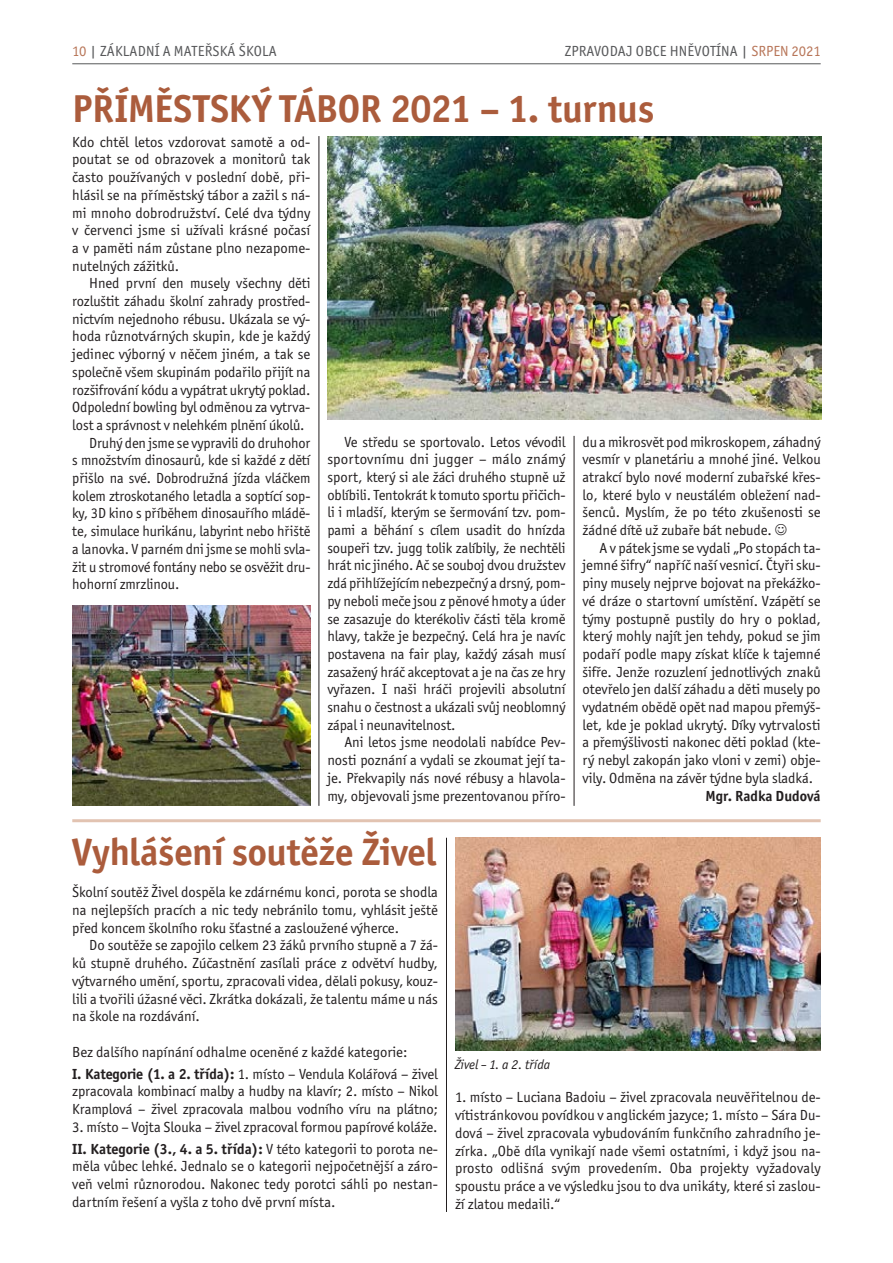
<style>
.page{position:relative;width:893px;height:1263px;background:#fff}
.page>*{position:absolute;margin:0;border:0;box-sizing:border-box;transform-origin:0 0}
.t1{font:700 39px "Officina Sans Itc TOT";letter-spacing:-.01em;color:#ab5c3c}
.t2{font:700 38.25px "Officina Sans Itc TOT";letter-spacing:-.005em;color:#ab5c3c}
.t3{font:14.7px/17.7px "Officina Sans Itc TOT";letter-spacing:-.01em;color:#231f20;text-align:justify}
.t4{font:14.7px "Officina Sans Itc TOT";letter-spacing:.015em;color:#57585a}
.t5{font:700 14.7px "Officina Sans Itc TOT";color:#231f20}
.t6{font:italic 13.5px "Officina Sans Itc TOT";color:#231f20}
.s1{color:#b87659}
.s2{font-weight:700}
</style>
<div class="page">
<hr style="left:72px;top:63px;width:749px;height:1px;background:#57585a">
<img style="left:455px;top:838px;width:366px;height:212px">
<img style="left:328px;top:136px;width:493px;height:284px">
<img style="left:72px;top:606px;width:238px;height:200px">
<hr style="left:72px;top:819px;width:749px;height:3px;background:#e2c3b1">
<hr style="left:446px;top:838px;width:1px;height:374px;background:#231f20">
<hr style="left:319px;top:136px;width:1px;height:670px;background:#231f20">
<hr style="left:574px;top:436px;width:1px;height:370px;background:#231f20">
<p class="t4" style="left:72px;top:43px;width:206px"><span class="s1">10</span> | ZÁKLADNÍ A MATEŘSKÁ ŠKOLA</p>
<p class="t4" style="left:565px;top:43px;width:257px">ZPRAVODAJ OBCE HNĚVOTÍNA | <span class="s1">SRPEN 2021</span></p>
<h1 class="t1" style="left:72px;top:84px;width:583px">PŘÍMĚSTSKÝ TÁBOR 2021 – 1. turnus</h1>
<p class="t3" style="left:72px;top:133px;width:240px">Kdo chtěl letos vzdorovat samotě a od&shy;poutat se od obrazovek a monitorů tak často používaných v poslední době, při&shy;hlásil se na příměstský tábor a zažil s ná&shy;mi mnoho dobrodružství. Celé dva týdny v červenci jsme si užívali krásné počasí a v paměti nám zůstane plno nezapome&shy;nutelných zážitků.</p>
<p class="t3" style="left:89px;top:275px;width:223px">Hned první den musely všechny děti</p>
<p class="t3" style="left:72px;top:292px;width:240px">rozluštit záhadu školní zahrady prostřed-</p>
<p class="t3" style="left:72px;top:310px;width:240px">nictvím nejednoho rébusu. Ukázala se vý-</p>
<p class="t3" style="left:72px;top:328px;width:240px">hoda různotvárných skupin, kde je každý</p>
<p class="t3" style="left:72px;top:345px;width:240px">jedinec výborný v něčem jiném, a tak se</p>
<p class="t3" style="left:72px;top:363px;width:240px">společně všem skupinám podařilo přijít na</p>
<p class="t3" style="left:72px;top:381px;width:240px">rozšifrování kódu a vypátrat ukrytý poklad.</p>
<p class="t3" style="left:72px;top:399px;width:240px">Odpolední bowling byl odměnou za vytrva-</p>
<p class="t3" style="left:72px;top:416px;width:234px">lost a správnost v nelehkém plnění úkolů.</p>
<p class="t3" style="left:89px;top:434px;width:223px">Druhý den jsme se vypravili do druhohor</p>
<p class="t3" style="left:72px;top:452px;width:240px">s množstvím dinosaurů, kde si každé z dětí</p>
<p class="t3" style="left:72px;top:469px;width:240px">přišlo na své. Dobrodružná jízda vláčkem</p>
<p class="t3" style="left:72px;top:487px;width:240px">kolem ztroskotaného letadla a soptící sop-</p>
<p class="t3" style="left:72px;top:505px;width:240px">ky, 3D kino s příběhem dinosauřího mládě-</p>
<p class="t3" style="left:72px;top:522px;width:240px">te, simulace hurikánu, labyrint nebo hřiště</p>
<p class="t3" style="left:72px;top:540px;width:240px">a lanovka. V parném dni jsme se mohli svla-</p>
<p class="t3" style="left:72px;top:558px;width:240px">žit u stromové fontány nebo se osvěžit dru-</p>
<p class="t3" style="left:72px;top:576px;width:108px">hohorní zmrzlinou.</p>
<p class="t3" style="left:583px;top:433px;width:240px">du a mikrosvět pod mikroskopem, záhadný vesmír v planetáriu a mnohé jiné. Velkou atrakcí bylo nové moderní zubařské křes&shy;lo, které bylo v neustálém obležení nad&shy;šenců. Myslím, že po této zkušenosti se žádné dítě už zubaře bát nebude.</p>
<p class="t3" style="left:583px;top:539px;width:240px;text-indent:17px">A v pátek jsme se vydali „Po stopách ta&shy;jemné šifry“ napříč naší vesnicí. Čtyři sku&shy;piny musely nejprve bojovat na překážko&shy;vé dráze o startovní umístění. Vzápětí se týmy postupně pustily do hry o poklad, který mohly najít jen tehdy, pokud se jim podaří podle mapy získat klíče k tajemné šifře. Jenže rozuzlení jednotlivých znaků otevřelo jen další záhadu a děti musely po vydatném obědě opět nad mapou přemýš&shy;let, kde je poklad ukrytý. Díky vytrvalosti a přemýšlivosti nakonec děti poklad (kte&shy;rý nebyl zakopán jako vloni v zemi) obje&shy;vily. Odměna na závěr týdne byla sladká.</p>
<p class="t5" style="left:706px;top:786px;width:117px">Mgr. Radka Dudová</p>
<p class="t3" style="left:327px;top:433px;width:240px;text-indent:17px">Ve středu se sportovalo. Letos vévodil sportovnímu dni jugger – málo známý sport, který si ale žáci druhého stupně už oblíbili. Tentokrát k tomuto sportu přičich&shy;li i mladší, kterým se šermování tzv. pom&shy;pami a běhání s cílem usadit do hnízda soupeři tzv. jugg tolik zalíbily, že nechtěli hrát nic jiného. Ač se souboj dvou družstev zdá přihlížejícím nebezpečný a drsný, pom&shy;py neboli meče jsou z pěnové hmoty a úder se zasazuje do kterékoliv části těla kromě hlavy, takže je bezpečný. Celá hra je navíc postavena na fair play, každý zásah musí zasažený hráč akceptovat a je na čas ze hry vyřazen. I naši hráči projevili absolutní snahu o čestnost a ukázali svůj neoblomný zápal i neunavitelnost.</p>
<p class="t3" style="left:327px;top:734px;width:240px;text-indent:17px">Ani letos jsme neodolali nabídce Pev&shy;nosti poznání a vydali se zkoumat její ta&shy;je. Překvapily nás nové rébusy a hlavola&shy;my, objevovali jsme prezentovanou příro-</p>
<h2 class="t2" style="left:72px;top:829px;width:365px">Vyhlášení soutěže Živel</h2>
<p class="t3" style="left:72px;top:883px;width:367px">Školní soutěž Živel dospěla ke zdárnému konci, porota se shodla na nejlepších pracích a nic tedy nebránilo tomu, vyhlásit ještě před koncem školního roku šťastné a zasloužené výherce.</p>
<p class="t3" style="left:72px;top:937px;width:367px;text-indent:17px">Do soutěže se zapojilo celkem 23 žáků prvního stupně a 7 žá&shy;ků stupně druhého. Zúčastnění zasílali práce z odvětví hudby, výtvarného umění, sportu, zpracovali videa, dělali pokusy, kouz&shy;lili a tvořili úžasné věci. Zkrátka dokázali, že talentu máme u nás na škole na rozdávání.</p>
<p class="t3" style="left:72px;top:1041px;width:367px;line-height:21.9px">Bez dalšího napínání odhalme oceněné z každé kategorie:<br><span class="s2">I. Kategorie (1. a 2. třída):</span> 1. místo – Vendula Kolářová – živel</p>
<p class="t3" style="left:72px;top:1082px;width:367px">zpracovala kombinací malby a hudby na klavír; 2. místo – Nikol<br>Kramplová – živel zpracovala malbou vodního víru na plátno;</p>
<p class="t3" style="left:72px;top:1116px;width:367px;line-height:21.9px">3. místo – Vojta Slouka – živel zpracoval formou papírové koláže.<br><span class="s2">II. Kategorie (3., 4. a 5. třída):</span> V této kategorii to porota ne-</p>
<p class="t3" style="left:72px;top:1157px;width:367px">měla vůbec lehké. Jednalo se o kategorii nejpočetnější a záro&shy;veň velmi různorodou. Nakonec tedy porotci sáhli po nestan&shy;dartním řešení a vyšla z toho dvě první místa.</p>
<p class="t6" style="left:455px;top:1056px;width:97px">Živel – 1. a 2. třída</p>
<p class="t3" style="left:455px;top:1089px;width:367px">1. místo – Luciana Badoiu – živel zpracovala neuvěřitelnou de&shy;vítistránkovou povídkou v anglickém jazyce; 1. místo – Sára Du&shy;dová – živel zpracovala vybudováním funkčního zahradního je&shy;zírka. „Obě díla vynikají nade všemi ostatními, i když jsou na&shy;prosto odlišná svým provedením. Oba projekty vyžadovaly spoustu práce a ve výsledku jsou to dva unikáty, které si zaslou&shy;ží zlatou medaili.“</p>
</div>
